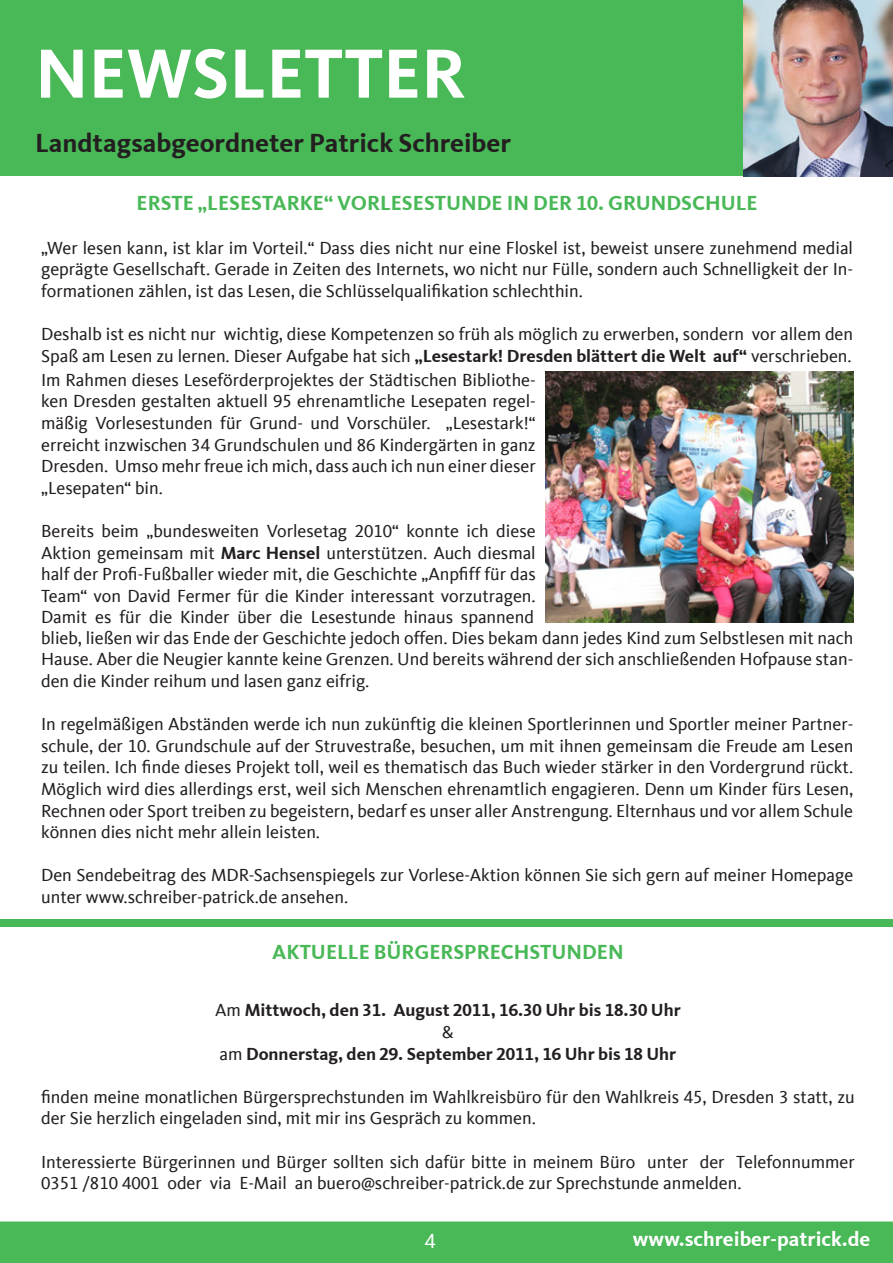
<style>
.page{position:relative;width:893px;height:1263px;background:#fff}
.page>*{position:absolute;margin:0;border:0;box-sizing:border-box;transform-origin:0 0}
.t1{font:700 72px "CDU Kievit Tab";color:#fff}
.t2{font:700 27px "CDU Kievit Tab";color:#231f20}
.t3{font:700 21px "CDU Kievit Tab";color:#49b857}
.t4{font:700 21px "CDU Kievit Tab";color:#fff}
.t5{font:21px "CDU Kievit Tab";color:#fff}
.t6{font:18px/21.6px "CDU Kievit Tab";color:#231f20;text-align:justify}
.t7{font:700 18px/21.6px "CDU Kievit Tab";color:#231f20;text-align:center}
.s1{font-weight:700}
.s2{font-weight:400}
</style>
<div class="page">
<div style="left:0;top:0;width:893px;height:176px;background:#49b857"></div>
<img style="left:743px;top:0;width:150px;height:176px">
<div style="left:0;top:1221px;width:893px;height:42px;background:#49b857"></div>
<img style="left:546px;top:371px;width:307px;height:251px">
<div style="left:0;top:919px;width:893px;height:8px;background:#49b857"></div>
<h1 class="t1" style="left:35px;top:31px;width:432px">NEWSLETTER</h1>
<h2 class="t2" style="left:35px;top:127px;width:478px">Landtagsabgeordneter Patrick Schreiber</h2>
<p class="t3" style="left:137px;top:191px;width:623px">ERSTE „LESESTARKE“ VORLESESTUNDE IN DER 10. GRUNDSCHULE</p>
<p class="t6" style="left:41px;top:237px;width:814px">„Wer lesen kann, ist klar im Vorteil.“ Dass dies nicht nur eine Floskel ist, beweist unsere zunehmend medial geprägte Gesellschaft. Gerade in Zeiten des Internets, wo nicht nur Fülle, sondern auch Schnelligkeit der In&shy;formationen zählen, ist das Lesen, die Schlüsselqualifikation schlechthin.</p>
<p class="t6" style="left:41px;top:323px;width:814px">Deshalb ist es nicht nur wichtig, diese Kompetenzen so früh als möglich zu erwerben, sondern vor allem den<br>Spaß am Lesen zu lernen. Dieser Aufgabe hat sich <span class="s1">„Lesestark! Dresden blättert die Welt auf“</span> verschrieben.</p>
<p class="t6" style="left:41px;top:369px;width:496px">Im Rahmen dieses Leseförderprojektes der Städtischen Bibliothe&shy;ken Dresden gestalten aktuell 95 ehrenamtliche Lesepaten regel&shy;mäßig Vorlesestunden für Grund- und Vorschüler. „Lesestark!“ erreicht inzwischen 34 Grundschulen und 86 Kindergärten in ganz Dresden. Umso mehr freue ich mich, dass auch ich nun einer dieser „Lesepaten“ bin.</p>
<p class="t6" style="left:41px;top:520px;width:496px">Bereits beim „bundesweiten Vorlesetag 2010“ konnte ich diese Aktion gemeinsam mit <span class="s1">Marc Hensel</span> unterstützen. Auch diesmal half der Profi-Fußballer wieder mit, die Geschichte „Anpfiff für das Team“ von David Fermer für die Kinder interessant vorzutragen.<br>Damit es für die Kinder über die Lesestunde hinaus spannend</p>
<p class="t6" style="left:41px;top:627px;width:814px">blieb, ließen wir das Ende der Geschichte jedoch offen. Dies bekam dann jedes Kind zum Selbstlesen mit nach Hause. Aber die Neugier kannte keine Grenzen. Und bereits während der sich anschließenden Hofpause stan&shy;den die Kinder reihum und lasen ganz eifrig.</p>
<p class="t6" style="left:41px;top:713px;width:814px">In regelmäßigen Abständen werde ich nun zukünftig die kleinen Sportlerinnen und Sportler meiner Partner&shy;schule, der 10. Grundschule auf der Struvestraße, besuchen, um mit ihnen gemeinsam die Freude am Lesen zu teilen. Ich finde dieses Projekt toll, weil es thematisch das Buch wieder stärker in den Vordergrund rückt.<br>Möglich wird dies allerdings erst, weil sich Menschen ehrenamtlich engagieren. Denn um Kinder fürs Lesen, Rechnen oder Sport treiben zu begeistern, bedarf es unser aller Anstrengung. Elternhaus und vor allem Schule können dies nicht mehr allein leisten.</p>
<p class="t6" style="left:41px;top:865px;width:814px">Den Sendebeitrag des MDR-Sachsenspiegels zur Vorlese-Aktion können Sie sich gern auf meiner Homepage unter www.schreiber-patrick.de ansehen.</p>
<p class="t3" style="left:272px;top:939px;width:353px">AKTUELLE BÜRGERSPRECHSTUNDEN</p>
<p class="t7" style="left:215px;top:999px;width:467px"><span class="s2">Am</span> Mittwoch, den 31. August 2011, 16.30 Uhr bis 18.30 Uhr <span class="s2">&amp;<br>am</span> Donnerstag, den 29. September 2011, 16 Uhr bis 18 Uhr</p>
<p class="t6" style="left:41px;top:1086px;width:815px">finden meine monatlichen Bürgersprechstunden im Wahlkreisbüro für den Wahlkreis 45, Dresden 3 statt, zu der Sie herzlich eingeladen sind, mit mir ins Gespräch zu kommen.</p>
<p class="t6" style="left:41px;top:1151px;width:815px">Interessierte Bürgerinnen und Bürger sollten sich dafür bitte in meinem Büro unter der Telefonnummer<br>0351 /810 4001 oder via E-Mail an buero@schreiber-patrick.de zur Sprechstunde anmelden.</p>
<p class="t5" style="left:425px;top:1229px;width:12px">4</p>
<p class="t4" style="left:633px;top:1226px;width:239px">www.schreiber-patrick.de</p>
</div>
